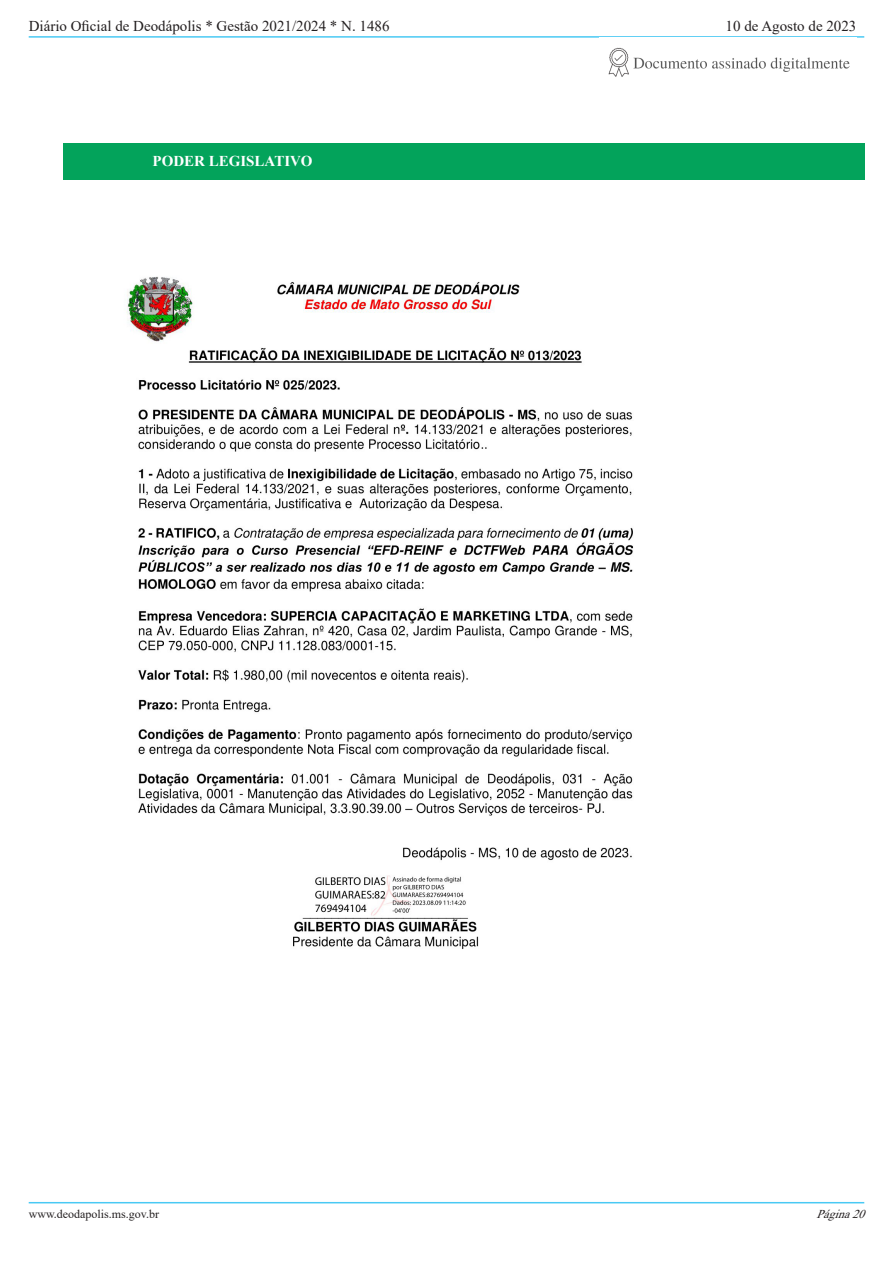
<style>
.page{position:relative;width:893px;height:1263px;background:#fff}
.page>*{position:absolute;margin:0;border:0;box-sizing:border-box;transform-origin:0 0}
.t1{font:15px "Times New Roman";color:#231f20}
.t2{font:700 15px "Times New Roman";color:#fff}
.t3{font:12px "Times New Roman";color:#231f20}
.t4{font:italic 12px "Times New Roman";color:#231f20}
</style>
<div class="page">
<hr style="left:29px;top:36px;width:835px;height:2px;background:#49c9f4">
<hr style="left:29px;top:1202px;width:835px;height:1px;background:#49c9f4">
<img style="left:608px;top:47px;width:242px;height:30px">
<div style="left:63px;top:143px;width:801px;height:37px;background:#03a35b"></div>
<img style="left:126px;top:276px;width:507px;height:673px">
<p class="t1" style="left:29px;top:16px;width:362px">Diário Oficial de Deodápolis * Gestão 2021/2024 * N. 1486</p>
<p class="t2" style="left:153px;top:151px;width:161px">PODER LEGISLATIVO</p>
<p class="t1" style="left:726px;top:16px;width:132px">10 de Agosto de 2023</p>
<p class="t3" style="left:29px;top:1206px;width:132px">www.deodapolis.ms.gov.br</p>
<p class="t4" style="left:817px;top:1206px;width:55px">Página20</p>
</div>
